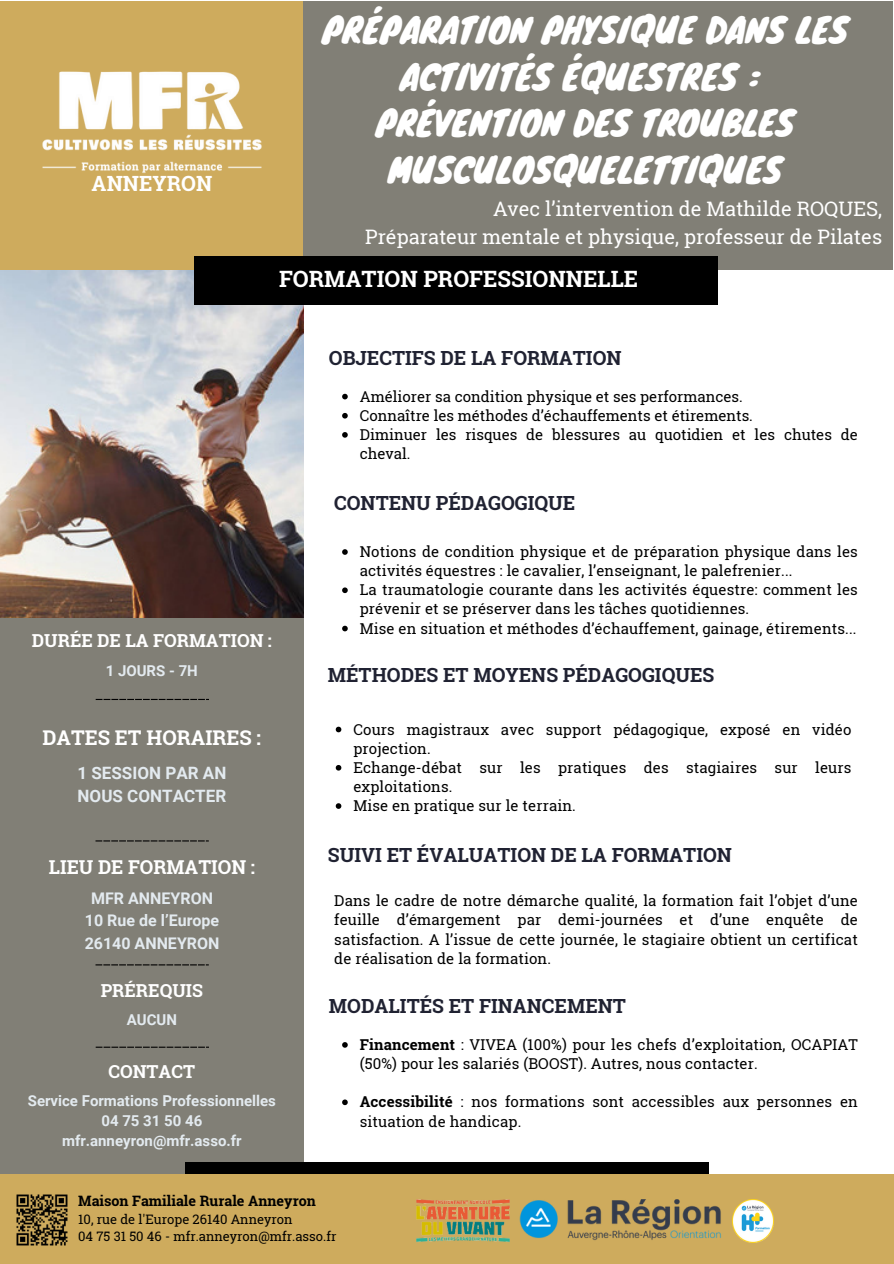
<style>
.page{position:relative;width:894px;height:1264px;background:#fff}
.page>*{position:absolute;margin:0;border:0;box-sizing:border-box;transform-origin:0 0}
.t1{font:33.9px/46.7px "Knewave";color:#fff;text-align:center}
.t2{font:700 22.5px "Roboto Slab";color:#fff}
.t3{font:700 21px "Roboto Slab";color:#fff}
.t4{font:700 20.25px "Roboto Slab";color:#fff}
.t5{font:19.95px/27.6px "Roboto Slab";color:#fff;text-align:right}
.t6{font:700 19.5px "Roboto Slab";color:#202232}
.t7{font:700 19.05px "Roboto Slab";color:#fff}
.t8{font:700 17.85px "Roboto Slab";color:#fff}
.t9{font:700 16.95px/23.7px "Roboto";color:#e3eaef}
.t10{font:700 16.05px/22px "Roboto";color:#e3eaef;text-align:center}
.t11{font:15px/19.2px "Roboto Slab";letter-spacing:.01em;color:#000}
.t12{font:700 15px "Roboto";color:#e3eaef}
.t13{font:700 14.4px "Roboto Slab";color:#000}
.t14{font:13.05px "Roboto Slab";color:#000}
.s1{font-weight:700}
</style>
<div class="page">
<div style="left:0;top:613px;width:303px;height:650px;background:#817f76"></div>
<img style="left:0;top:269px;width:303px;height:348px">
<svg style="left:96px;top:1046px;width:113px;height:1px"></svg>
<div style="left:0;top:1px;width:303px;height:268px;background:#ceab5d"></div>
<div style="left:303px;top:1px;width:590px;height:268px;background:#817f76"></div>
<div style="left:194px;top:256px;width:523px;height:48px;background:#000"></div>
<img style="left:42px;top:71px;width:220px;height:102px">
<svg style="left:96px;top:699px;width:113px;height:1px"></svg>
<svg style="left:95px;top:840px;width:114px;height:1px"></svg>
<svg style="left:95px;top:964px;width:114px;height:1px"></svg>
<svg style="left:342px;top:394px;width:5px;height:5px"></svg>
<svg style="left:342px;top:413px;width:5px;height:5px"></svg>
<svg style="left:342px;top:432px;width:5px;height:5px"></svg>
<svg style="left:342px;top:549px;width:5px;height:6px"></svg>
<svg style="left:342px;top:587px;width:5px;height:6px"></svg>
<svg style="left:342px;top:625px;width:5px;height:6px"></svg>
<svg style="left:335px;top:726px;width:6px;height:6px"></svg>
<svg style="left:335px;top:765px;width:6px;height:5px"></svg>
<svg style="left:335px;top:803px;width:6px;height:5px"></svg>
<svg style="left:342px;top:1042px;width:5px;height:5px"></svg>
<svg style="left:342px;top:1099px;width:5px;height:6px"></svg>
<div style="left:0;top:1174px;width:893px;height:89px;background:#ceab5d"></div>
<div style="left:185px;top:1162px;width:523px;height:12px;background:#000"></div>
<img style="left:17px;top:1194px;width:50px;height:51px">
<img style="left:732px;top:1199px;width:41px;height:42px">
<img style="left:519px;top:1199px;width:202px;height:42px">
<img style="left:416px;top:1199px;width:93px;height:42px">
<p class="t3" style="left:92px;top:169px;width:122px">ANNEYRON</p>
<h3 class="t1" style="left:322px;top:6px;width:527px">PRÉPARATION PHYSIQUE DANS LES<br>ACTIVITÉS ÉQUESTRES :<br>PRÉVENTION DES TROUBLES<br>MUSCULOSQUELETTIQUES</h3>
<p class="t5" style="left:365px;top:194px;width:518px">Avec l’intervention de Mathilde ROQUES,<br>Préparateur mentale et physique, professeur de Pilates</p>
<h2 class="t2" style="left:279px;top:263px;width:360px">FORMATION PROFESSIONNELLE</h2>
<p class="t8" style="left:32px;top:628px;width:241px">DURÉE DE LA FORMATION :</p>
<p class="t12" style="left:106px;top:662px;width:94px">1 JOURS - 7H</p>
<p class="t4" style="left:42px;top:723px;width:220px">DATES ET HORAIRES :</p>
<h3 class="t9" style="left:77px;top:761px;width:150px">1 SESSION PAR AN<br>NOUS CONTACTER</h3>
<h5 class="t7" style="left:49px;top:854px;width:208px">LIEU DE FORMATION :</h5>
<p class="t10" style="left:85px;top:887px;width:136px">MFR ANNEYRON<br>10 Rue de l’Europe<br>26140 ANNEYRON</p>
<h4 class="t8" style="left:101px;top:978px;width:104px">PRÉREQUIS</h4>
<h1 class="t12" style="left:127px;top:1010px;width:52px">AUCUN</h1>
<h3 class="t8" style="left:108px;top:1059px;width:88px">CONTACT</h3>
<h3 class="t12" style="left:28px;top:1091px;width:249px">Service Formations Professionnelles</h3>
<p class="t12" style="left:101px;top:1112px;width:102px">04 75 31 50 46</p>
<h3 class="t12" style="left:62px;top:1132px;width:181px">mfr.anneyron@mfr.asso.fr</h3>
<p class="t6" style="left:329px;top:345px;width:294px">OBJECTIFS DE LA FORMATION</p>
<p class="t11" style="left:359px;top:386px;width:384px">Améliorer sa condition physique et ses performances.</p>
<p class="t11" style="left:359px;top:405px;width:394px">Connaître les méthodes d’échauffements et étirements.</p>
<h3 class="t11" style="left:359px;top:424px;width:499px">Diminuer les risques de blessures au quotidien et les chutes de cheval.</h3>
<p class="t6" style="left:334px;top:489px;width:242px">CONTENU PÉDAGOGIQUE</p>
<p class="t11" style="left:359px;top:541px;width:499px">Notions de condition physique et de préparation physique dans les activités équestres : le cavalier, l’enseignant, le palefrenier...</p>
<p class="t11" style="left:359px;top:580px;width:499px">La traumatologie courante dans les activités équestre: comment les prévenir et se préserver dans les tâches quotidiennes.</p>
<h3 class="t11" style="left:359px;top:618px;width:498px">Mise en situation et méthodes d’échauffement, gainage, étirements...</h3>
<p class="t6" style="left:328px;top:661px;width:388px">MÉTHODES ET MOYENS PÉDAGOGIQUES</p>
<h3 class="t11" style="left:353px;top:719px;width:499px">Cours magistraux avec support pédagogique, exposé en vidéo projection.</h3>
<p class="t11" style="left:353px;top:757px;width:499px">Echange-débat sur les pratiques des stagiaires sur leurs exploitations.</p>
<h3 class="t11" style="left:353px;top:795px;width:224px">Mise en pratique sur le terrain.</h3>
<p class="t6" style="left:328px;top:841px;width:405px">SUIVI ET ÉVALUATION DE LA FORMATION</p>
<p class="t11" style="left:334px;top:890px;width:525px;text-align:justify">Dans le cadre de notre démarche qualité, la formation fait l’objet d’une feuille d’émargement par demi-journées et d’une enquête de satisfaction. A l’issue de cette journée, le stagiaire obtient un certificat de réalisation de la formation.</p>
<p class="t6" style="left:329px;top:992px;width:298px">MODALITÉS ET FINANCEMENT</p>
<h3 class="t11" style="left:359px;top:1034px;width:499px"><span class="s1">Financement</span> : VIVEA (100%) pour les chefs d’exploitation, OCAPIAT (50%) pour les salariés (BOOST). Autres, nous contacter.</h3>
<p class="t11" style="left:359px;top:1091px;width:499px"><span class="s1">Accessibilité</span> : nos formations sont accessibles aux personnes en situation de handicap.</p>
<p class="t13" style="left:78px;top:1190px;width:239px">Maison Familiale Rurale Anneyron</p>
<p class="t14" style="left:78px;top:1210px;width:216px">10, rue de l'Europe 26140 Anneyron</p>
<p class="t14" style="left:78px;top:1227px;width:259px">04 75 31 50 46 - mfr.anneyron@mfr.asso.fr</p>
</div>
